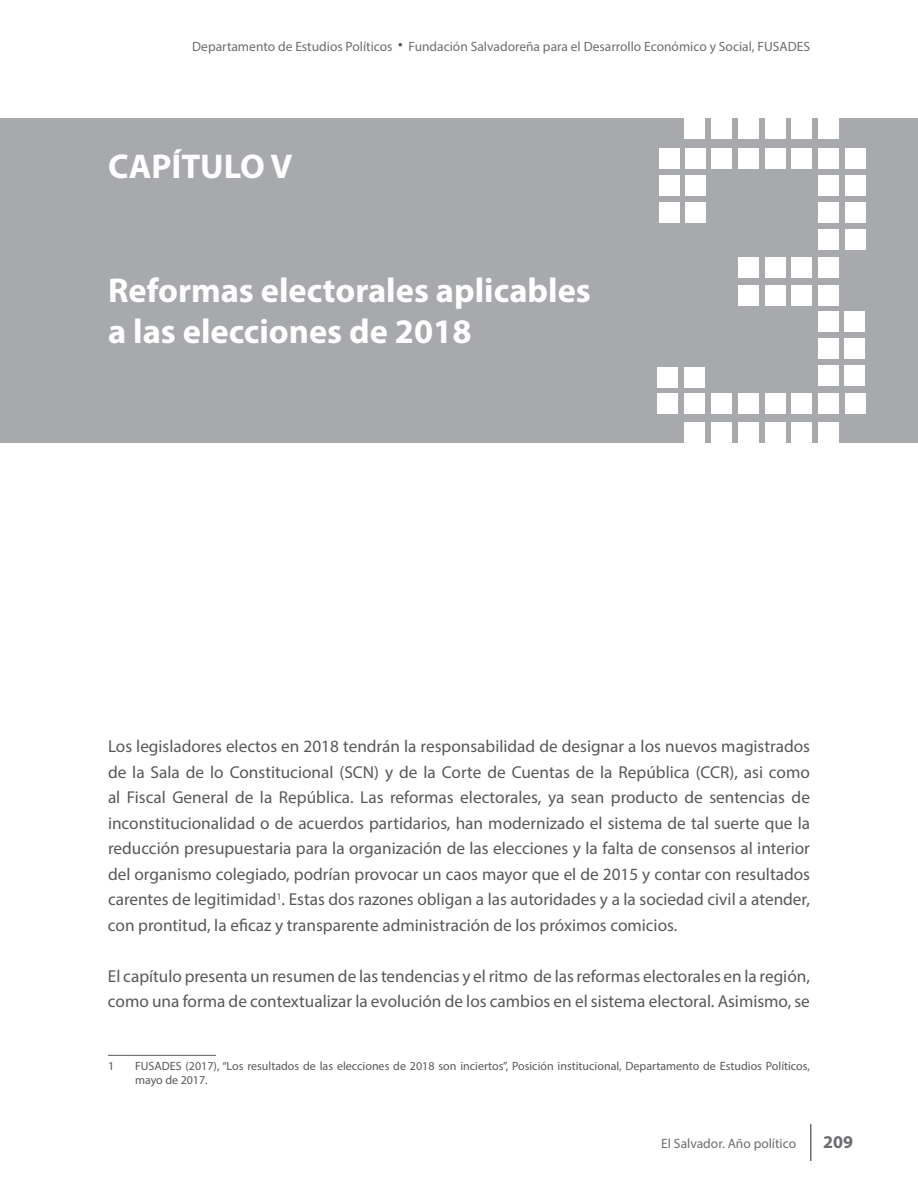
<style>
.page{position:relative;width:918px;height:1188px;background:#fff}
.page>*{position:absolute;margin:0;border:0;box-sizing:border-box;transform-origin:0 0}
.t1{font:700 34.5px/41.4px "Myriad Pro";color:#fff}
.t2{font:700 18px "Myriad Pro";color:#6c6d70}
.t3{font:17.25px/25.5px "Myriad Pro";color:#57585a;text-align:justify}
.t4{font:13.5px "Myriad Pro";color:#6c6d70}
.t5{font:12px/14.4px "Myriad Pro";color:#57585a}
</style>
<div class="page">
<hr style="left:810px;top:1124px;width:2px;height:37px;background:#6c6d70">
<div style="left:0;top:118px;width:918px;height:324px;background:#a8a9ad"></div>
<hr style="left:108px;top:1055px;width:108px;height:1px;background:#57585a">
<div style="left:845px;top:394px;width:20px;height:20px;background:#fff"></div>
<div style="left:818px;top:394px;width:21px;height:20px;background:#fff"></div>
<div style="left:818px;top:422px;width:21px;height:20px;background:#fff"></div>
<div style="left:792px;top:394px;width:20px;height:20px;background:#fff"></div>
<div style="left:792px;top:422px;width:20px;height:20px;background:#fff"></div>
<div style="left:765px;top:394px;width:20px;height:20px;background:#fff"></div>
<div style="left:765px;top:422px;width:20px;height:20px;background:#fff"></div>
<div style="left:739px;top:394px;width:20px;height:20px;background:#fff"></div>
<div style="left:739px;top:422px;width:20px;height:20px;background:#fff"></div>
<div style="left:711px;top:394px;width:21px;height:20px;background:#fff"></div>
<div style="left:711px;top:422px;width:21px;height:20px;background:#fff"></div>
<div style="left:685px;top:394px;width:20px;height:20px;background:#fff"></div>
<div style="left:685px;top:422px;width:20px;height:20px;background:#fff"></div>
<div style="left:658px;top:394px;width:20px;height:20px;background:#fff"></div>
<div style="left:685px;top:368px;width:20px;height:20px;background:#fff"></div>
<div style="left:792px;top:285px;width:20px;height:20px;background:#fff"></div>
<div style="left:765px;top:285px;width:20px;height:20px;background:#fff"></div>
<div style="left:792px;top:257px;width:20px;height:21px;background:#fff"></div>
<div style="left:845px;top:229px;width:20px;height:20px;background:#fff"></div>
<div style="left:818px;top:229px;width:21px;height:20px;background:#fff"></div>
<div style="left:845px;top:202px;width:20px;height:21px;background:#fff"></div>
<div style="left:818px;top:202px;width:21px;height:21px;background:#fff"></div>
<div style="left:845px;top:175px;width:20px;height:21px;background:#fff"></div>
<div style="left:818px;top:175px;width:21px;height:21px;background:#fff"></div>
<div style="left:818px;top:149px;width:21px;height:20px;background:#fff"></div>
<div style="left:792px;top:149px;width:20px;height:20px;background:#fff"></div>
<div style="left:792px;top:119px;width:20px;height:20px;background:#fff"></div>
<div style="left:765px;top:119px;width:21px;height:20px;background:#fff"></div>
<div style="left:845px;top:149px;width:20px;height:20px;background:#fff"></div>
<div style="left:818px;top:119px;width:21px;height:20px;background:#fff"></div>
<div style="left:765px;top:149px;width:21px;height:20px;background:#fff"></div>
<div style="left:739px;top:119px;width:20px;height:20px;background:#fff"></div>
<div style="left:739px;top:149px;width:20px;height:20px;background:#fff"></div>
<div style="left:711px;top:119px;width:20px;height:20px;background:#fff"></div>
<div style="left:711px;top:149px;width:20px;height:20px;background:#fff"></div>
<div style="left:685px;top:149px;width:20px;height:20px;background:#fff"></div>
<div style="left:685px;top:175px;width:20px;height:21px;background:#fff"></div>
<div style="left:659px;top:149px;width:20px;height:20px;background:#fff"></div>
<div style="left:659px;top:175px;width:20px;height:21px;background:#fff"></div>
<div style="left:685px;top:202px;width:20px;height:21px;background:#fff"></div>
<div style="left:659px;top:202px;width:20px;height:21px;background:#fff"></div>
<div style="left:658px;top:368px;width:20px;height:20px;background:#fff"></div>
<div style="left:739px;top:285px;width:20px;height:20px;background:#fff"></div>
<div style="left:765px;top:257px;width:20px;height:21px;background:#fff"></div>
<div style="left:818px;top:285px;width:21px;height:20px;background:#fff"></div>
<div style="left:739px;top:257px;width:20px;height:21px;background:#fff"></div>
<div style="left:845px;top:365px;width:20px;height:21px;background:#fff"></div>
<div style="left:818px;top:365px;width:20px;height:21px;background:#fff"></div>
<div style="left:845px;top:339px;width:20px;height:20px;background:#fff"></div>
<div style="left:818px;top:339px;width:20px;height:20px;background:#fff"></div>
<div style="left:845px;top:312px;width:20px;height:20px;background:#fff"></div>
<div style="left:818px;top:312px;width:20px;height:20px;background:#fff"></div>
<div style="left:684px;top:118px;width:21px;height:21px;background:#fff"></div>
<div style="left:818px;top:257px;width:21px;height:21px;background:#fff"></div>
<p class="t4" style="left:192px;top:38px;width:619px">Departamento de Estudios Políticos <sup>●</sup> Fundación Salvadoreña para el Desarrollo Económico y Social, FUSADES</p>
<h1 class="t1" style="left:108px;top:144px;width:186px">CAPÍTULO V</h1>
<h1 class="t1" style="left:108px;top:269px;width:484px">Reformas electorales aplicables a las elecciones de 2018</h1>
<p class="t3" style="left:108px;top:734px;width:704px">Los legisladores electos en 2018 tendrán la responsabilidad de designar a los nuevos magistrados de la Sala de lo Constitucional (SCN) y de la Corte de Cuentas de la República (CCR), asi como al Fiscal General de la República. Las reformas electorales, ya sean producto de sentencias de inconstitucionalidad o de acuerdos partidarios, han modernizado el sistema de tal suerte que la reducción presupuestaria para la organización de las elecciones y la falta de consensos al interior del organismo colegiado, podrían provocar un caos mayor que el de 2015 y contar con resultados carentes de legitimidad<sup>1</sup>. Estas dos razones obligan a las autoridades y a la sociedad civil a atender, con prontitud, la eficaz y transparente administración de los próximos comicios.</p>
<p class="t3" style="left:108px;top:963px;width:703px">El capítulo presenta un resumen de las tendencias y el ritmo de las reformas electorales en la región, como una forma de contextualizar la evolución de los cambios en el sistema electoral. Asimismo, se</p>
<p class="t5" style="left:108px;top:1058px;width:8px">1</p>
<p class="t5" style="left:135px;top:1058px;width:676px">FUSADES (2017), “Los resultados de las elecciones de 2018 son inciertos”, Posición institucional, Departamento de Estudios Políticos, mayo de 2017.</p>
<p class="t4" style="left:661px;top:1135px;width:136px">El Salvador. Año político</p>
<p class="t2" style="left:823px;top:1130px;width:31px">209</p>
</div>
